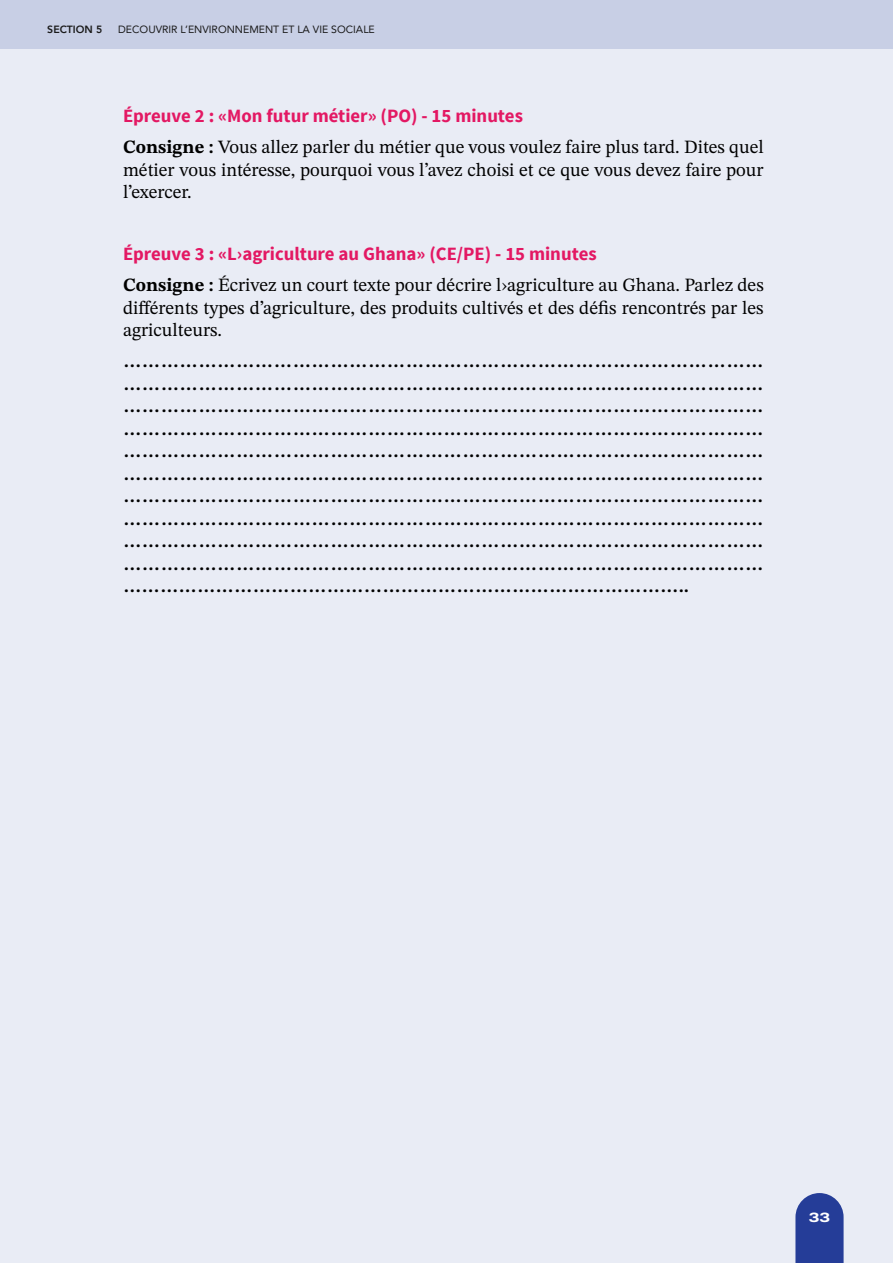
<style>
.page{position:relative;width:893px;height:1263px;background:#e9ecf5}
.page>*{position:absolute;margin:0;border:0;box-sizing:border-box;transform-origin:0 0}
.Review_Questions_Body{font:700 18.75px/22.5px "STIX Two Text";color:#000;text-align:justify}
.Review_Questions_Body-2{font:18.75px/22.5px "STIX Two Text";color:#000;text-align:justify}
.Review_Questions_Start{font:700 18.75px "Source Sans Pro";color:#e31863}
.t1{font:800 13.5px "Archivo Expanded";color:#fff}
.t2{font:10.5px "Avenir";color:#1a1a1a}
.t3{font:800 10.5px "Avenir";color:#1a1a1a}
.s1{font-weight:700}
</style>
<div class="page">
<svg style="left:795px;top:1193px;width:49px;height:70px;background:#374da0"></svg>
<div style="left:0;top:0;width:893px;height:49px;background:#c8cfe5"></div>
<p class="t3" style="left:47px;top:21px;width:57px">SECTION 5</p>
<p class="t2" style="left:118px;top:21px;width:258px">DECOUVRIR L’ENVIRONNEMENT ET LA VIE SOCIALE</p>
<p class="Review_Questions_Start" style="left:123px;top:104px;width:401px">Épreuve 2 : «Mon futur métier» (PO) - 15 minutes</p>
<p class="Review_Questions_Body-2" style="left:123px;top:135px;width:642px"><span class="s1">Consigne :</span> Vous allez parler du métier que vous voulez faire plus tard. Dites quel métier vous intéresse, pourquoi vous l’avez choisi et ce que vous devez faire pour l’exercer.</p>
<p class="Review_Questions_Start" style="left:123px;top:242px;width:475px">Épreuve 3 : «L›agriculture au Ghana» (CE/PE) - 15 minutes</p>
<p class="Review_Questions_Body-2" style="left:123px;top:274px;width:642px"><span class="s1">Consigne :</span> Écrivez un court texte pour décrire l›agriculture au Ghana. Parlez des différents types d’agriculture, des produits cultivés et des défis rencontrés par les agriculteurs.</p>
<p class="Review_Questions_Body" style="left:123px;top:350px;width:642px">………………………………………………………………………………………… ………………………………………………………………………………………… ………………………………………………………………………………………… ………………………………………………………………………………………… ………………………………………………………………………………………… ………………………………………………………………………………………… ………………………………………………………………………………………… ………………………………………………………………………………………… ………………………………………………………………………………………… ………………………………………………………………………………………… ………………………………………………………………………………..</p>
<p class="t1" style="left:809px;top:1207px;width:23px">33</p>
</div>
